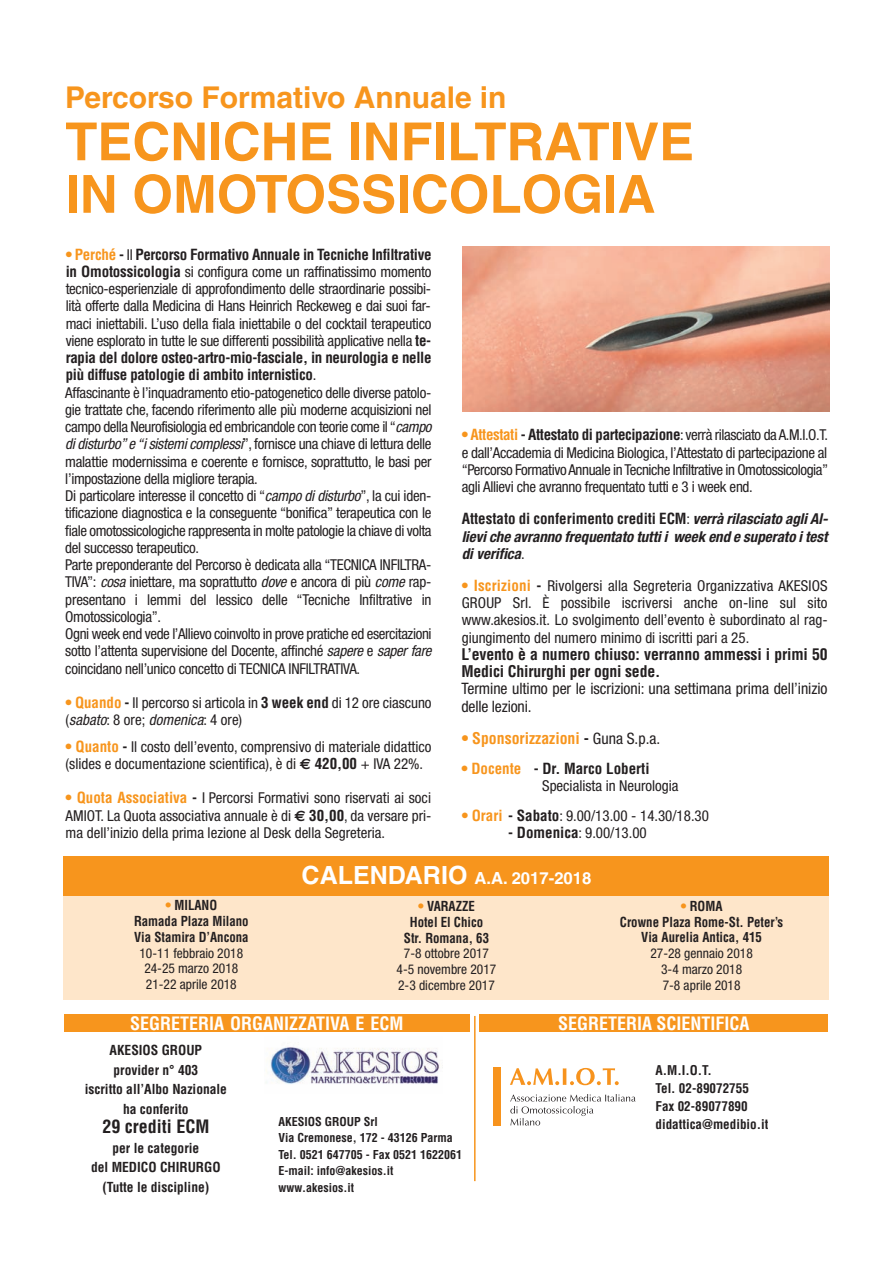
<style>
.page{position:relative;width:893px;height:1263px;background:#fff}
.page>*{position:absolute;margin:0;border:0;box-sizing:border-box;transform-origin:0 0}
.t1{font:700 52.5px/52.5px "Helvetica";color:#f7951d}
.t2{font:700 30px "Helvetica";color:#f7951d}
.t3{font:700 condensed 18px "Helvetica";color:#fff}
.t4{font:700 condensed 18px "Helvetica";color:#231f20}
.t5{font:700 16.65px "Helvetica";color:#fff}
.t6{font:700 condensed 15.75px/17.2px "Helvetica";letter-spacing:-.01em;color:#231f20}
.t7{font:condensed 15.75px/17.2px "Helvetica Neue";letter-spacing:-.005em;color:#231f20}
.t8{font:700 condensed 15.75px "Helvetica";color:#f7951d}
.t9{font:condensed 15px/17.2px "Helvetica Neue";letter-spacing:-.02em;color:#231f20;text-align:justify}
.t10{font:condensed 15px/17.2px "Helvetica Neue";color:#231f20}
.t11{font:700 condensed 15px/17.2px "Helvetica";letter-spacing:-.02em;color:#231f20}
.t12{font:700 condensed 15px "Helvetica";color:#231f20}
.t13{font:italic 700 condensed 15px/17.2px "Helvetica Neue";color:#231f20}
.t14{font:condensed 13.5px/15.8px "Helvetica Neue";color:#231f20;text-align:center}
.t15{font:700 condensed 13.5px/15.8px "Helvetica";color:#231f20;text-align:center;scale:.95 1}
.t16{font:700 condensed 13.5px/19.5px "Helvetica";color:#231f20;text-align:center}
.t17{font:700 condensed 13.2px/18px "Helvetica";color:#231f20}
.t18{font:700 condensed 12px/16.5px "Helvetica";color:#231f20}
.s1{color:#f7951d}
.s2{font-family:"Helvetica Neue";font-weight:400}
.s3{font-family:"Helvetica";font-weight:700}
.s4{font-style:italic}
.s5{font-family:"Helvetica";font-weight:700;color:#f7951d}
.s6{font-family:"Euro Sans";font-weight:700;font-stretch:normal}
.s7{font-family:"Helvetica Neue";font-style:italic}
.s8{font-weight:400;font-style:normal}
.s9{color:#231f20}
.s10{font-family:"Helvetica Neue";font-weight:400;color:#231f20}
.s11{font-size:25.05px}
</style>
<div class="page">
<img style="left:266px;top:1047px;width:174px;height:37px">
<div style="left:64px;top:1015px;width:405px;height:17px;background:#f7951d"></div>
<hr style="left:474px;top:1016px;width:2px;height:165px;background:#f7951d">
<div style="left:480px;top:1015px;width:348px;height:17px;background:#f7951d"></div>
<div style="left:493px;top:1067px;width:8px;height:59px;background:#f7931d"></div>
<svg style="left:510px;top:1068px;width:109px;height:17px"></svg>
<svg style="left:510px;top:1094px;width:126px;height:31px"></svg>
<div style="left:64px;top:882px;width:765px;height:118px;background:#fee6ca"></div>
<div style="left:64px;top:856px;width:765px;height:40px;background:#f7951d"></div>
<img style="left:462px;top:246px;width:367px;height:166px">
<h2 class="t2" style="left:65px;top:87px;width:443px">Percorso Formativo Annuale in</h2>
<h1 class="t1" style="left:65px;top:121px;width:630px">TECNICHE INFILTRATIVE<br>IN OMOTOSSICOLOGIA</h1>
<p class="t11" style="left:66px;top:247px;width:367px"><span class="s1">• Perché</span> - <span class="s2">Il</span> Percorso Formativo Annuale in Tecniche Infiltrative</p>
<p class="t9" style="left:66px;top:264px;width:367px"><span class="s3">in Omotossicologia</span> si configura come un raffinatissimo momento tecnico-esperienziale di approfondimento delle straordinarie possibi&shy;lità offerte dalla Medicina di Hans Heinrich Reckeweg e dai suoi far&shy;maci iniettabili. L’uso della fiala iniettabile o del cocktail terapeutico viene esplorato in tutte le sue differenti possibilità applicative nella <span class="s3">te-</span></p>
<p class="t11" style="left:66px;top:350px;width:367px">rapia del dolore osteo-artro-mio-fasciale, in neurologia e nelle più diffuse patologie di ambito internistico<span class="s2">.</span></p>
<p class="t9" style="left:65px;top:385px;width:368px;text-align:left">Affascinante è l’inquadramento etio-patogenetico delle diverse patolo&shy;gie trattate che, facendo riferimento alle più moderne acquisizioni nel campo della Neurofisiologia ed embricandole con teorie come il“<span class="s4">campo di disturbo” e “i sistemi complessi</span>”, fornisce una chiave di lettura delle malattie modernissima e coerente e fornisce, soprattutto, le basi per l’impostazione della migliore terapia.<br>Di particolare interesse il concetto di “<span class="s4">campo di disturbo</span>”, la cui iden&shy;tificazione diagnostica e la conseguente “bonifica” terapeutica con le fiale omotossicologiche rappresenta in molte patologie la chiave di volta del successo terapeutico.<br>Parte preponderante del Percorso è dedicata alla “TECNICA INFILTRA-TIVA”: <span class="s4">cosa</span> iniettare, ma soprattutto <span class="s4">dove</span> e ancora di più <span class="s4">come</span> rap&shy;presentano i lemmi del lessico delle “Tecniche Infiltrative in Omotossicologia”.<br>Ogni week end vede l’Allievo coinvolto in prove pratiche ed esercitazioni sotto l’attenta supervisione del Docente, affinché <span class="s4">sapere</span> e <span class="s4">saper fare </span>coincidano nell’unico concetto di TECNICA INFILTRATIVA.</p>
<p class="t9" style="left:66px;top:695px;width:367px"><span class="s5">• Quando</span> <span class="s3">-</span> Il percorso si articola in <span class="s3">3 week end</span> di 12 ore ciascuno (<span class="s4">sabato</span>: 8 ore; <span class="s4">domenica</span>: 4 ore)</p>
<p class="t10" style="left:66px;top:739px;width:367px"><span class="s5">• Quanto</span> <span class="s3">-</span> Il costo dell’evento, comprensivo di materiale didattico (slides e documentazione scientifica), è di <span class="s6">€</span> <span class="s3">420,00</span> + IVA 22%.</p>
<p class="t9" style="left:66px;top:791px;width:367px"><span class="s5">• Quota Associativa</span> <span class="s3">-</span> I Percorsi Formativi sono riservati ai soci AMIOT. La Quota associativa annuale è di <span class="s6">€</span> <span class="s3">30,00</span>, da versare pri&shy;ma dell’inizio della prima lezione al Desk della Segreteria.</p>
<p class="t9" style="left:462px;top:428px;width:368px"><span class="s5">• Attestati</span> <span class="s3">- Attestato di partecipazione</span>: verrà rilasciato da A.M.I.O.T. e dall’Accademia di Medicina Biologica, l’Attestato di partecipazione al “Percorso Formativo Annuale inTecniche Infiltrative in Omotossicologia” agli Allievi che avranno frequentato tutti e 3 i week end.</p>
<p class="t12" style="left:462px;top:513px;width:365px">Attestato di conferimento crediti ECM<span class="s2">:</span> <span class="s7">verrà rilasciato agli Al-</span></p>
<p class="t13" style="left:462px;top:529px;width:367px">lievi che avranno frequentato tutti i week end e superato i test di verifica<span class="s8">.</span></p>
<p class="t9" style="left:462px;top:578px;width:367px"><span class="s5">• Iscrizioni</span> <span class="s3">-</span> Rivolgersi alla Segreteria Organizzativa AKESIOS GROUP Srl. È possibile iscriversi anche on-line sul sito www.akesios.it. Lo svolgimento dell’evento è subordinato al rag&shy;giungimento del numero minimo di iscritti pari a 25.</p>
<p class="t6" style="left:461px;top:647px;width:368px">L’evento è a numero chiuso: verranno ammessi i primi 50<br>Medici Chirurghi per ogni sede.</p>
<p class="t7" style="left:461px;top:681px;width:368px">Termine ultimo per le iscrizioni: una settimana prima dell’inizio delle lezioni.</p>
<p class="t8" style="left:462px;top:732px;width:200px">• Sponsorizzazioni <span class="s9">-</span> <span class="s10">Guna S.p.a.</span></p>
<p class="t12" style="left:461px;top:762px;width:190px"><span class="s1">• Docente</span> - Dr. Marco Loberti</p>
<p class="t10" style="left:542px;top:778px;width:138px">Specialista in Neurologia</p>
<p class="t10" style="left:462px;top:808px;width:249px"><span class="s5">• Orari</span> <span class="s3">- Sabato</span>: 9.00/13.00 - 14.30/18.30</p>
<p class="t9" style="left:508px;top:826px;width:140px"><span class="s3">- Domenica</span>: 9.00/13.00</p>
<p class="t5" style="left:302px;top:871px;width:291px"><span class="s11">CALENDARIO</span> A.A. 2017-2018</p>
<p class="t15" style="left:134px;top:899px;width:122px"><span class="s1">•</span> MILANO<br>Ramada Plaza Milano<br>Via Stamira D’Ancona</p>
<p class="t14" style="left:140px;top:946px;width:105px">10-11 febbraio 2018<br>24-25 marzo 2018<br>21-22 aprile 2018</p>
<p class="t15" style="left:404px;top:899px;width:91px"><span class="s1">•</span> VARAZZE<br>Hotel El Chico<br>Str. Romana, 63</p>
<p class="t14" style="left:397px;top:947px;width:101px">7-8 ottobre 2017<br>4-5 novembre 2017<br>2-3 dicembre 2017</p>
<p class="t3" style="left:130px;top:1016px;width:275px">SEGRETERIA ORGANIZZATIVA E ECM</p>
<p class="t16" style="left:85px;top:1042px;width:144px">AKESIOS GROUP<br>provider n° 403<br>iscritto all’Albo Nazionale ha conferito</p>
<p class="t4" style="left:102px;top:1120px;width:108px">29 crediti ECM</p>
<p class="t16" style="left:91px;top:1139px;width:131px">per le categorie<br>del MEDICO CHIRURGO (Tutte le discipline)</p>
<p class="t18" style="left:279px;top:1114px;width:185px">AKESIOS GROUP Srl<br>Via Cremonese, 172 - 43126 Parma<br>Tel. 0521 647705 - Fax 0521 1622061<br>E-mail: info@akesios.it www.akesios.it</p>
<p class="t15" style="left:620px;top:899px;width:173px"><span class="s1">•</span> ROMA<br>Crowne Plaza Rome-St. Peter’s<br>Via Aurelia Antica, 415</p>
<p class="t14" style="left:650px;top:947px;width:104px">27-28 gennaio 2018<br>3-4 marzo 2018<br>7-8 aprile 2018</p>
<p class="t3" style="left:558px;top:1016px;width:193px">SEGRETERIA SCIENTIFICA</p>
<p class="t17" style="left:655px;top:1062px;width:114px">A.M.I.O.T.<br>Tel. 02-89072755<br>Fax 02-89077890 didattica@medibio.it</p>
</div>
